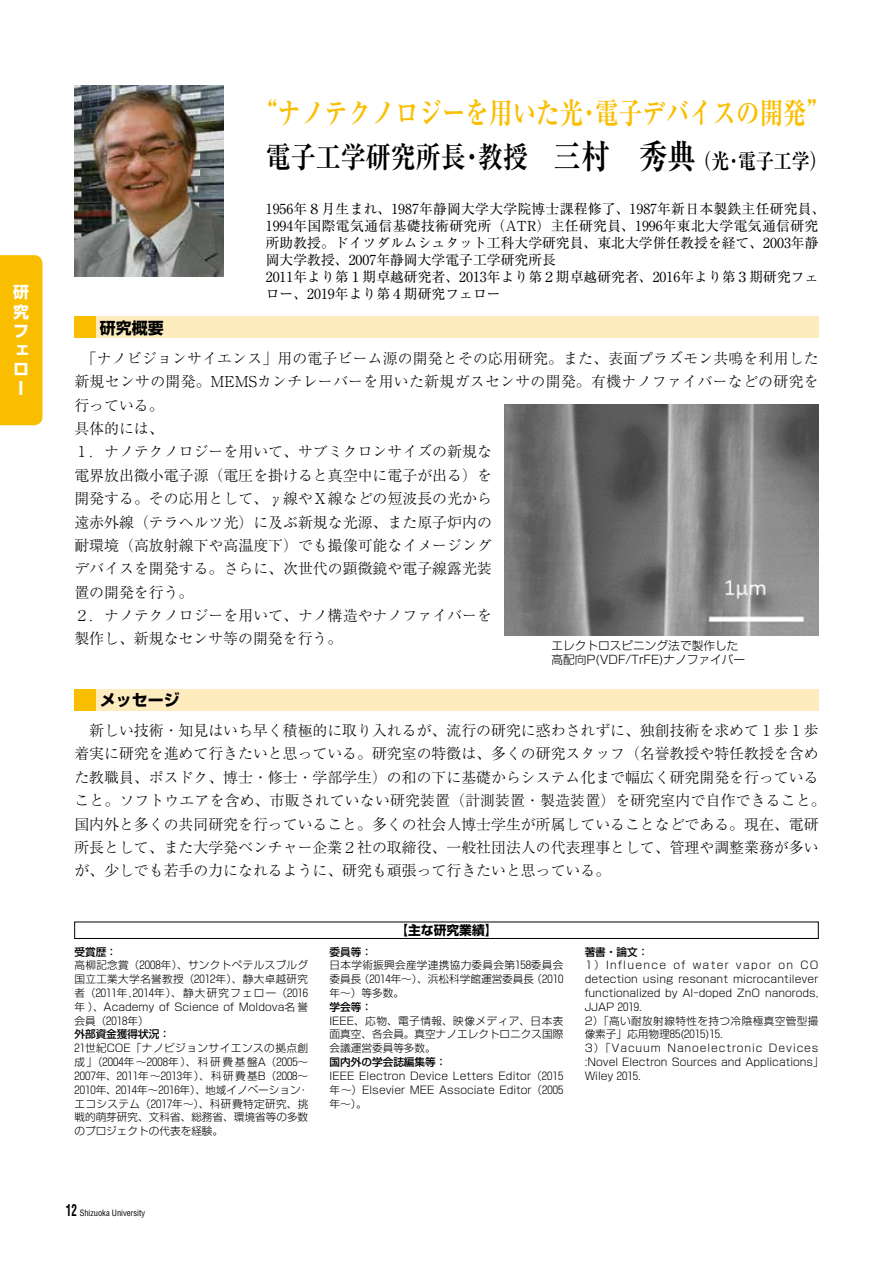
<style>
.page{position:relative;width:893px;height:1263px;background:#fff}
.page>*{position:absolute;margin:0;border:0;box-sizing:border-box;transform-origin:0 0}
.t1{font:700 29.7px "Ryumin Pro";color:#000;scale:.84 1}
.t2{font:700 29.7px "Ryumin Pro";color:#fabe00;scale:.79 1}
.t3{font:700 15.9px "Shin Go Pro";color:#000}
.t4{font:700 15.9px/19.2px "Shin Go Pro";color:#fff;text-align:justify}
.t5{font:300 14.85px/23.4px "Ryumin Pro";color:#000}
.t6{font:13.8px/17px "Ryumin Pro";color:#000}
.t7{font:700 12.75px "Shin Go Pro";color:#000}
.t8{font:300 11.7px/13.8px "Shin Go Pro";color:#000}
.t9{font:300 10.65px/13.8px "Shin Go Pro";color:#000;text-align:justify}
.t10{font:500 10.65px "Shin Go Pro";color:#000}
.t11{font:condensed 8.55px "Helvetica";letter-spacing:-.005em;color:#000}
.s1{font-size:34.05px}
.s2{font-size:21.3px}
.s3{font-weight:700;font-size:15.9px}
</style>
<div class="page">
<img style="left:74px;top:85px;width:149px;height:191px">
<img style="left:505px;top:404px;width:313px;height:232px">
<div style="left:0;top:255px;width:43px;height:170px;background:#fabe00"></div>
<div style="left:74px;top:317px;width:745px;height:21px;background:#feecbf"></div>
<div style="left:74px;top:689px;width:745px;height:21px;background:#feecbf"></div>
<div style="left:74px;top:317px;width:22px;height:21px;background:#fabe00"></div>
<div style="left:74px;top:689px;width:22px;height:21px;background:#fabe00"></div>
<div style="left:74px;top:922px;width:745px;height:17px;border:1px solid #000"></div>
<h2 class="t4" style="left:13px;top:281px;width:17px">研究フェロー</h2>
<h1 class="t2" style="left:254px;top:89px;width:731px">“ナノテクノロジーを用いた光・電子デバイスの開発”</h1>
<h1 class="t1" style="left:266px;top:133px;width:670px">電子工学研究所長・教授　<span class="s1">三村　秀典</span><span class="s2">（光・電子工学）</span></h1>
<h2 class="t3" style="left:100px;top:315px;width:65px">研究概要</h2>
<p class="t6" style="left:266px;top:200px;width:561px">1956年８月生まれ、1987年静岡大学大学院博士課程修了、1987年新日本製鉄主任研究員、1994年国際電気通信基礎技術研究所（ATR）主任研究員、1996年東北大学電気通信研究所助教授。ドイツダルムシュタット工科大学研究員、東北大学併任教授を経て、2003年静岡大学教授、2007年静岡大学電子工学研究所長<br>2011年より第１期卓越研究者、2013年より第２期卓越研究者、2016年より第３期研究フェロー、2019年より第４期研究フェロー</p>
<p class="t5" style="left:74px;top:345px;width:746px">　「ナノビジョンサイエンス」用の電子ビーム源の開発とその応用研究。また、表面プラズモン共鳴を利用した新規センサの開発。MEMSカンチレーバーを用いた新規ガスセンサの開発。有機ナノファイバーなどの研究を行っている。<br>具体的には、<br>１．ナノテクノロジーを用いて、サブミクロンサイズの新規な<br>電界放出微小電子源（電圧を掛けると真空中に電子が出る）を<br>開発する。その応用として、γ線やＸ線などの短波長の光から<br>遠赤外線（テラヘルツ光）に及ぶ新規な光源、また原子炉内の<br>耐環境（高放射線下や高温度下）でも撮像可能なイメージング<br>デバイスを開発する。さらに、次世代の顕微鏡や電子線露光装<br>置の開発を行う。<br>２．ナノテクノロジーを用いて、ナノ構造やナノファイバーを<br>製作し、新規なセンサ等の開発を行う。</p>
<p class="t8" style="left:505px;top:637px;width:242px">　　　　エレクトロスピニング法で製作した　　　　高配向P(VDF/TrFE)ナノファイバー</p>
<h2 class="t3" style="left:100px;top:687px;width:81px">メッセージ</h2>
<p class="t5" style="left:74px;top:717px;width:753px">　新しい技術・知見はいち早く積極的に取り入れるが、流行の研究に惑わされずに、独創技術を求めて１歩１歩着実に研究を進めて行きたいと思っている。研究室の特徴は、多くの研究スタッフ（名誉教授や特任教授を含めた教職員、ポスドク、博士・修士・学部学生）の和の下に基礎からシステム化まで幅広く研究開発を行っていること。ソフトウエアを含め、市販されていない研究装置（計測装置・製造装置）を研究室内で自作できること。国内外と多くの共同研究を行っていること。多くの社会人博士学生が所属していることなどである。現在、電研所長として、また大学発ベンチャー企業２社の取締役、一般社団法人の代表理事として、管理や調整業務が多いが、少しでも若手の力になれるように、研究も頑張って行きたいと思っている。</p>
<p class="t10" style="left:74px;top:943px;width:44px">受賞歴：</p>
<p class="t9" style="left:74px;top:957px;width:235px">高柳記念賞（2008年）、サンクトペテルスブルグ国立工業大学名誉教授（2012年）、静大卓越研究者（2011年,2014年）、静大研究フェロー（2016年）、Academy of Science of Moldova名誉会員（2018年）</p>
<p class="t10" style="left:74px;top:1026px;width:97px">外部資金獲得状況：</p>
<p class="t9" style="left:74px;top:1040px;width:236px">21世紀COE「ナノビジョンサイエンスの拠点創成」（2004年～2008年）、科研費基盤A（2005～2007年、2011年～2013年）、科研費基B（2008～2010年、2014年～2016年）、地域イノベーション・エコシステム（2017年～）、科研費特定研究、挑戦的萌芽研究、文科省、総務省、環境省等の多数のプロジェクトの代表を経験。</p>
<p class="t7" style="left:395px;top:920px;width:104px">【主な研究業績】</p>
<p class="t10" style="left:330px;top:943px;width:44px">委員等：</p>
<p class="t9" style="left:330px;top:957px;width:235px">日本学術振興会産学連携協力委員会第158委員会委員長（2014年～）、浜松科学館運営委員長（2010年～）等多数。</p>
<p class="t10" style="left:330px;top:998px;width:44px">学会等：</p>
<p class="t9" style="left:330px;top:1012px;width:235px">IEEE、応物、電子情報、映像メディア、日本表面真空、各会員。真空ナノエレクトロニクス国際会議運営委員等多数。</p>
<p class="t10" style="left:330px;top:1053px;width:118px">国内外の学会誌編集等：</p>
<p class="t9" style="left:330px;top:1068px;width:235px">IEEE Electron Device Letters Editor（2015年～）Elsevier MEE Associate Editor（2005年～）。</p>
<p class="t10" style="left:585px;top:943px;width:65px">著書・論文：</p>
<p class="t9" style="left:585px;top:957px;width:241px;text-align:left">1）Influence of water vapor on CO detection using resonant microcantilever functionalized by Al-doped ZnO nanorods,<br>JJAP 2019.<br>2）「高い耐放射線特性を持つ冷陰極真空管型撮像素子」応用物理85(2015)15.<br>3）「Vacuum Nanoelectronic Devices :Novel Electron Sources and Applications」<br>Wiley 2015.</p>
<p class="t11" style="left:66px;top:1208px;width:81px"><span class="s3">12</span> Shizuoka University</p>
</div>
